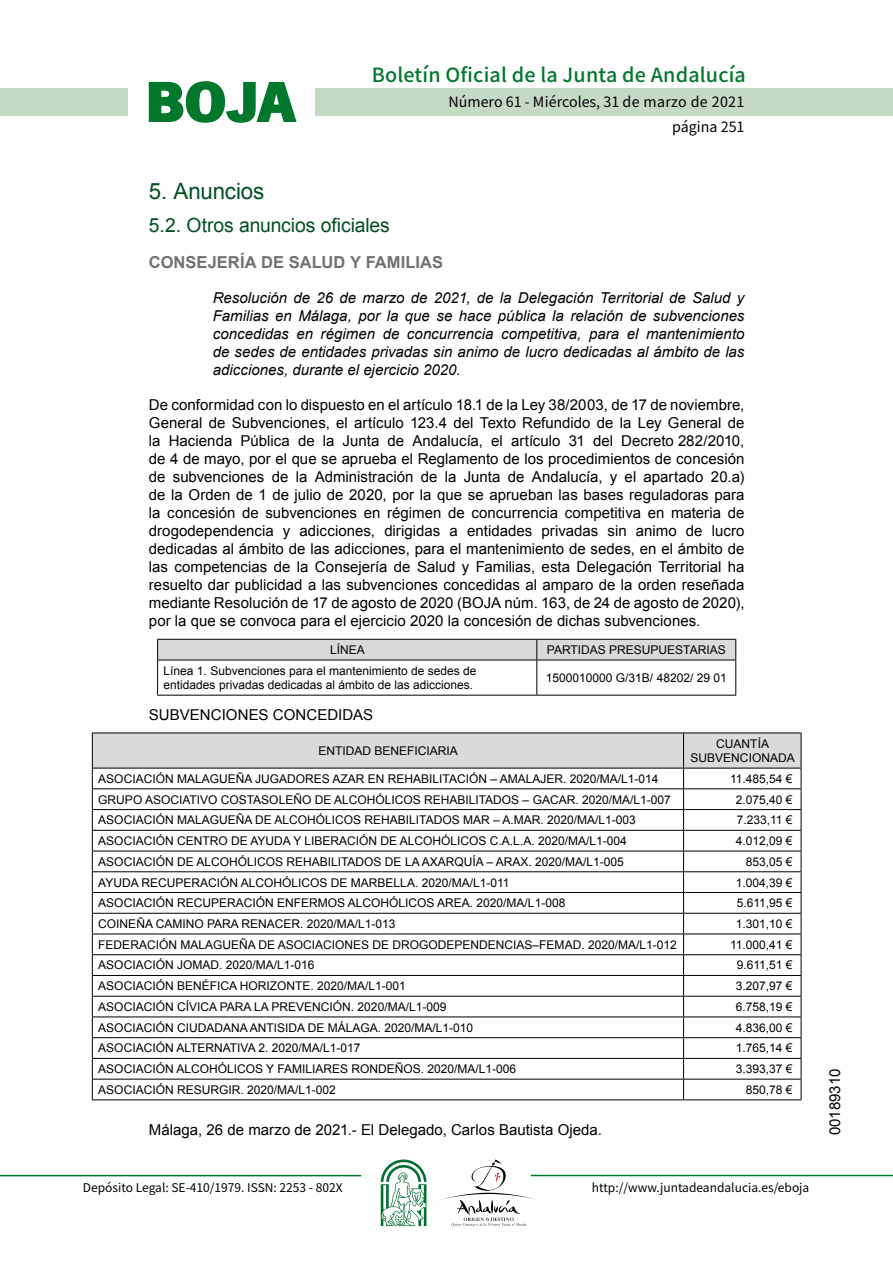
<style>
.page{position:relative;width:893px;height:1263px;background:#fff}
.page>*{position:absolute;margin:0;border:0;box-sizing:border-box;transform-origin:0 0}
.t1{font:700 57.75px "News Got T";color:#00782c;scale:1.14 1}
.t2{font:22.5px "Arial";letter-spacing:-.005em;color:#00501f}
.t3{font:500 19.5px "Noto Sans HK";letter-spacing:.01em;color:#00782c}
.t4{font:19.5px "Arial";letter-spacing:-.005em;color:#00501f}
.t5{font:700 16.5px "Arial";letter-spacing:.005em;color:#707173}
.t6{font:15px/18px "Arial";color:#000;text-align:justify}
.t7{font:italic 15px/18px "Arial";color:#000;text-align:justify}
.t8{font:14.25px/24.5px "Noto Sans HK";color:#000;text-align:right}
.t9{font:12px/14.4px "Arial";color:#000}
.t10{font:12px "Noto Sans HK";color:#000}
</style>
<div class="page">
<div style="left:315px;top:88px;width:577px;height:28px;background:#c5dac3"></div>
<div style="left:0;top:88px;width:128px;height:28px;background:#c5dac3"></div>
<hr style="left:0;top:1175px;width:361px;height:1px;background:#00782c">
<hr style="left:531px;top:1175px;width:361px;height:1px;background:#00782c">
<svg style="left:148px;top:81px;width:149px;height:42px"></svg>
<svg style="left:442px;top:1159px;width:100px;height:67px"></svg>
<svg style="left:381px;top:1160px;width:45px;height:66px"></svg>
<svg style="left:157px;top:639px;width:579px;height:21px;background:#cbcbcc"></svg>
<hr style="left:157px;top:660px;width:380px;height:1px;background:#000">
<hr style="left:157px;top:660px;width:1px;height:35px;background:#000">
<hr style="left:537px;top:660px;width:199px;height:1px;background:#000">
<hr style="left:536px;top:660px;width:1px;height:35px;background:#000">
<hr style="left:735px;top:660px;width:1px;height:35px;background:#000">
<hr style="left:157px;top:695px;width:380px;height:1px;background:#000">
<hr style="left:537px;top:695px;width:199px;height:1px;background:#000">
<svg style="left:92px;top:733px;width:709px;height:367px"></svg>
<hr style="left:92px;top:1100px;width:591px;height:1px;background:#000">
<hr style="left:683px;top:1100px;width:118px;height:1px;background:#000">
<h1 class="t1" style="left:145px;top:68px;width:133px">BOJA</h1>
<h3 class="t3" style="left:372px;top:64px;width:375px">Boletín Oficial de la Junta de Andalucía</h3>
<p class="t8" style="left:448px;top:90px;width:297px">Número 61 - Miércoles, 31 de marzo de 2021 página 251</p>
<h2 class="t2" style="left:149px;top:177px;width:117px">5. Anuncios</h2>
<h3 class="t4" style="left:149px;top:212px;width:242px">5.2. Otros anuncios oficiales</h3>
<h3 class="t5" style="left:149px;top:251px;width:296px">CONSEJERÍA DE SALUD Y FAMILIAS</h3>
<p class="t7" style="left:213px;top:289px;width:533px">Resolución de 26 de marzo de 2021, de la Delegación Territorial de Salud y Familias en Málaga, por la que se hace pública la relación de subvenciones concedidas en régimen de concurrencia competitiva, para el mantenimiento de sedes de entidades privadas sin animo de lucro dedicadas al ámbito de las adicciones, durante el ejercicio 2020.</p>
<p class="t6" style="left:149px;top:396px;width:597px">De conformidad con lo dispuesto en el artículo 18.1 de la Ley 38/2003, de 17 de noviembre, General de Subvenciones, el artículo 123.4 del Texto Refundido de la Ley General de la Hacienda Pública de la Junta de Andalucía, el artículo 31 del Decreto 282/2010, de 4 de mayo, por el que se aprueba el Reglamento de los procedimientos de concesión de subvenciones de la Administración de la Junta de Andalucía, y el apartado 20.a) de la Orden de 1 de julio de 2020, por la que se aprueban las bases reguladoras para la concesión de subvenciones en régimen de concurrencia competitiva en materia de drogodependencia y adicciones, dirigidas a entidades privadas sin animo de lucro dedicadas al ámbito de las adicciones, para el mantenimiento de sedes, en el ámbito de las competencias de la Consejería de Salud y Familias, esta Delegación Territorial ha resuelto dar publicidad a las subvenciones concedidas al amparo de la orden reseñada mediante Resolución de 17 de agosto de 2020 (BOJA núm. 163, de 24 de agosto de 2020), por la que se convoca para el ejercicio 2020 la concesión de dichas subvenciones.</p>
<p class="t9" style="left:330px;top:643px;width:36px">LÍNEA</p>
<p class="t9" style="left:547px;top:643px;width:180px">PARTIDAS PRESUPUESTARIAS</p>
<p class="t9" style="left:164px;top:663px;width:314px">Línea 1. Subvenciones para el mantenimiento de sedes de entidades privadas dedicadas al ámbito de las adicciones.</p>
<p class="t9" style="left:546px;top:671px;width:182px">1500010000 G/31B/ 48202/ 29 01</p>
<p class="t6" style="left:149px;top:706px;width:226px">SUBVENCIONES CONCEDIDAS</p>
<p class="t9" style="left:318px;top:744px;width:141px">ENTIDAD BENEFICIARIA</p>
<p class="t9" style="left:690px;top:736px;width:106px;text-align:center">CUANTÍA<br>SUBVENCIONADA</p>
<p class="t9" style="left:98px;top:772px;width:561px">ASOCIACIÓN MALAGUEÑA JUGADORES AZAR EN REHABILITACIÓN – AMALAJER. 2020/MA/L1-014</p>
<p class="t9" style="left:730px;top:772px;width:64px">11.485,54 €</p>
<p class="t9" style="left:98px;top:792px;width:574px">GRUPO ASOCIATIVO COSTASOLEÑO DE ALCOHÓLICOS REHABILITADOS – GACAR. 2020/MA/L1-007</p>
<p class="t9" style="left:735px;top:792px;width:58px">2.075,40 €</p>
<p class="t9" style="left:98px;top:813px;width:539px">ASOCIACIÓN MALAGUEÑA DE ALCOHÓLICOS REHABILITADOS MAR – A.MAR. 2020/MA/L1-003</p>
<p class="t9" style="left:736px;top:813px;width:57px">7.233,11 €</p>
<p class="t9" style="left:98px;top:834px;width:530px">ASOCIACIÓN CENTRO DE AYUDA Y LIBERACIÓN DE ALCOHÓLICOS C.A.L.A. 2020/MA/L1-004</p>
<p class="t9" style="left:735px;top:834px;width:58px">4.012,09 €</p>
<p class="t9" style="left:98px;top:855px;width:527px">ASOCIACIÓN DE ALCOHÓLICOS REHABILITADOS DE LA AXARQUÍA – ARAX. 2020/MA/L1-005</p>
<p class="t9" style="left:745px;top:855px;width:48px">853,05 €</p>
<p class="t9" style="left:98px;top:875px;width:413px">AYUDA RECUPERACIÓN ALCOHÓLICOS DE MARBELLA. 2020/MA/L1-011</p>
<p class="t9" style="left:735px;top:875px;width:58px">1.004,39 €</p>
<p class="t9" style="left:98px;top:896px;width:468px">ASOCIACIÓN RECUPERACIÓN ENFERMOS ALCOHÓLICOS AREA. 2020/MA/L1-008</p>
<p class="t9" style="left:736px;top:896px;width:57px">5.611,95 €</p>
<p class="t9" style="left:98px;top:917px;width:299px">COINEÑA CAMINO PARA RENACER. 2020/MA/L1-013</p>
<p class="t9" style="left:735px;top:917px;width:58px">1.301,10 €</p>
<p class="t9" style="left:98px;top:937px;width:580px">FEDERACIÓN MALAGUEÑA DE ASOCIACIONES DE DROGODEPENDENCIAS–FEMAD. 2020/MA/L1-012</p>
<p class="t9" style="left:730px;top:937px;width:64px">11.000,41 €</p>
<p class="t9" style="left:98px;top:958px;width:218px">ASOCIACIÓN JOMAD. 2020/MA/L1-016</p>
<p class="t9" style="left:736px;top:958px;width:57px">9.611,51 €</p>
<p class="t9" style="left:98px;top:979px;width:309px">ASOCIACIÓN BENÉFICA HORIZONTE. 2020/MA/L1-001</p>
<p class="t9" style="left:735px;top:979px;width:58px">3.207,97 €</p>
<p class="t9" style="left:98px;top:1000px;width:349px">ASOCIACIÓN CÍVICA PARA LA PREVENCIÓN. 2020/MA/L1-009</p>
<p class="t9" style="left:735px;top:1000px;width:58px">6.758,19 €</p>
<p class="t9" style="left:98px;top:1020px;width:376px">ASOCIACIÓN CIUDADANA ANTISIDA DE MÁLAGA. 2020/MA/L1-010</p>
<p class="t9" style="left:735px;top:1020px;width:58px">4.836,00 €</p>
<p class="t9" style="left:98px;top:1041px;width:264px">ASOCIACIÓN ALTERNATIVA 2. 2020/MA/L1-017</p>
<p class="t9" style="left:735px;top:1041px;width:58px">1.765,14 €</p>
<p class="t9" style="left:98px;top:1062px;width:419px">ASOCIACIÓN ALCOHÓLICOS Y FAMILIARES RONDEÑOS. 2020/MA/L1-006</p>
<p class="t9" style="left:735px;top:1062px;width:58px">3.393,37 €</p>
<p class="t9" style="left:98px;top:1083px;width:239px">ASOCIACIÓN RESURGIR. 2020/MA/L1-002</p>
<p class="t9" style="left:745px;top:1083px;width:48px">850,78 €</p>
<p class="t6" style="left:149px;top:1121px;width:454px">Málaga, 26 de marzo de 2021.- El Delegado, Carlos Bautista Ojeda.</p>
<p class="t10" style="left:83px;top:1181px;width:261px">Depósito Legal: SE-410/1979. ISSN: 2253 - 802X</p>
<p class="t10" style="left:592px;top:1181px;width:219px">http://www.juntadeandalucia.es/eboja</p>
<p class="t6" style="left:826px;top:1135px;width:68px;rotate:-90deg">00189310</p>
</div>
